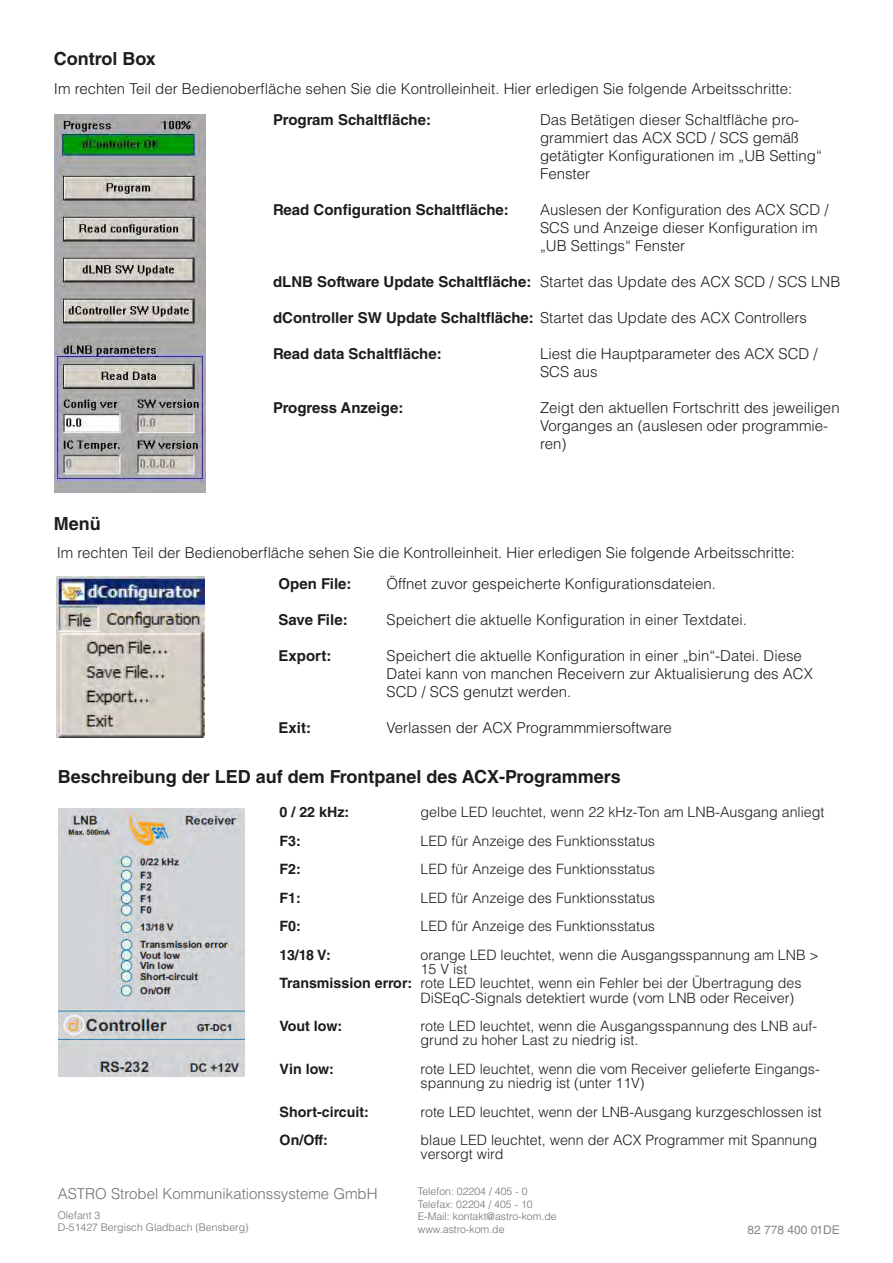
<style>
.page{position:relative;width:893px;height:1263px;background:#fff}
.page>*{position:absolute;margin:0;border:0;box-sizing:border-box;transform-origin:0 0}
.t1{font:700 18px "Helvetica LT Std";color:#1d1d1b}
.t2{font:300 15px/18px "Helvetica LT Std";color:#1d1d1b}
.t3{font:700 15px "Helvetica LT Std";color:#1d1d1b}
.Impressum{font:300 15px "Helvetica LT Std";color:#70706f}
.t4{font:300 14.25px/14.2px "Helvetica LT Std";color:#1d1d1b}
.t5{font:700 14.25px "Helvetica LT Std";color:#1d1d1b}
.Überschrift_3{font:12px "Helvetica LT Std";color:#878787}
.Impressum-2{font:300 10.5px/12.6px "Helvetica LT Std";color:#70706f}
.s1{font-weight:700}
</style>
<div class="page">
<img style="left:55px;top:115px;width:151px;height:377px">
<img style="left:57px;top:576px;width:148px;height:161px">
<img style="left:59px;top:808px;width:185px;height:269px">
<p class="t1" style="left:54px;top:48px;width:104px">Control Box</p>
<p class="t2" style="left:54px;top:79px;width:740px">Im rechten Teil der Bedienoberfläche sehen Sie die Kontrolleinheit. Hier erledigen Sie folgende Arbeitsschritte:</p>
<p class="t1" style="left:54px;top:513px;width:48px">Menü</p>
<p class="t3" style="left:273px;top:110px;width:160px">Program Schaltfläche:</p>
<p class="t2" style="left:540px;top:110px;width:283px">Das Betätigen dieser Schaltfläche pro&shy;grammiert das ACX SCD / SCS gemäß getätigter Konfigurationen im „UB Setting“<br>Fenster</p>
<p class="t3" style="left:273px;top:200px;width:237px">Read Configuration Schaltfläche:</p>
<p class="t2" style="left:540px;top:200px;width:290px">Auslesen der Konfiguration des ACX SCD /<br>SCS und Anzeige dieser Konfiguration im „UB Settings“ Fenster</p>
<p class="t2" style="left:273px;top:272px;width:569px"><span class="s1">dLNB Software Update Schaltfläche:</span> Startet das Update des ACX SCD / SCS LNB</p>
<p class="t2" style="left:273px;top:308px;width:535px"><span class="s1">dController SW Update Schaltfläche:</span> Startet das Update des ACX Controllers</p>
<p class="t3" style="left:273px;top:344px;width:170px">Read data Schaltfläche:</p>
<p class="t2" style="left:540px;top:344px;width:279px">Liest die Hauptparameter des ACX SCD /<br>SCS aus</p>
<p class="t3" style="left:273px;top:398px;width:132px">Progress Anzeige:</p>
<p class="t2" style="left:540px;top:398px;width:301px">Zeigt den aktuellen Fortschritt des jeweiligen<br>Vorganges an (auslesen oder programmie-</p>
<p class="t2" style="left:540px;top:434px;width:28px">ren)</p>
<p class="t2" style="left:57px;top:544px;width:740px">Im rechten Teil der Bedienoberfläche sehen Sie die Kontrolleinheit. Hier erledigen Sie folgende Arbeitsschritte:</p>
<p class="t3" style="left:279px;top:575px;width:74px">Open File:</p>
<p class="t2" style="left:387px;top:575px;width:331px">Öffnet zuvor gespeicherte Konfigurationsdateien.</p>
<p class="t3" style="left:279px;top:611px;width:71px">Save File:</p>
<p class="t2" style="left:387px;top:611px;width:362px">Speichert die aktuelle Konfiguration in einer Textdatei.</p>
<p class="t3" style="left:279px;top:647px;width:54px">Export:</p>
<p class="t2" style="left:387px;top:647px;width:428px">Speichert die aktuelle Konfiguration in einer „bin“-Datei. Diese<br>Datei kann von manchen Receivern zur Aktualisierung des ACX<br>SCD / SCS genutzt werden.</p>
<p class="t3" style="left:279px;top:719px;width:34px">Exit:</p>
<p class="t2" style="left:387px;top:719px;width:287px">Verlassen der ACX Programmmiersoftware</p>
<p class="t1" style="left:58px;top:766px;width:564px">Beschreibung der LED auf dem Frontpanel des ACX-Programmers</p>
<p class="t5" style="left:280px;top:804px;width:71px">0 / 22 kHz:</p>
<p class="t4" style="left:421px;top:805px;width:405px">gelbe LED leuchtet, wenn 22 kHz-Ton am LNB-Ausgang anliegt</p>
<p class="t5" style="left:280px;top:832px;width:23px">F3:</p>
<p class="t4" style="left:421px;top:833px;width:236px">LED für Anzeige des Funktionsstatus</p>
<p class="t5" style="left:280px;top:861px;width:23px">F2:</p>
<p class="t4" style="left:421px;top:862px;width:236px">LED für Anzeige des Funktionsstatus</p>
<p class="t5" style="left:280px;top:889px;width:23px">F1:</p>
<p class="t4" style="left:421px;top:890px;width:236px">LED für Anzeige des Funktionsstatus</p>
<p class="t5" style="left:280px;top:918px;width:23px">F0:</p>
<p class="t4" style="left:421px;top:919px;width:236px">LED für Anzeige des Funktionsstatus</p>
<p class="t5" style="left:280px;top:946px;width:53px">13/18 V:</p>
<p class="t4" style="left:421px;top:947px;width:400px">orange LED leuchtet, wenn die Ausgangsspannung am LNB &gt;<br>15 V ist</p>
<p class="t4" style="left:421px;top:976px;width:382px;text-indent:-141px"><span class="s1">Transmission error:</span> rote LED leuchtet, wenn ein Fehler bei der Übertragung des<br>DiSEqC-Signals detektiert wurde (vom LNB oder Receiver)</p>
<p class="t5" style="left:280px;top:1017px;width:64px">Vout low:</p>
<p class="t4" style="left:421px;top:1019px;width:398px">rote LED leuchtet, wenn die Ausgangsspannung des LNB auf&shy;grund zu hoher Last zu niedrig ist.</p>
<p class="t5" style="left:280px;top:1060px;width:56px">Vin low:</p>
<p class="t4" style="left:421px;top:1061px;width:401px">rote LED leuchtet, wenn die vom Receiver gelieferte Eingangs-</p>
<p class="t4" style="left:421px;top:1076px;width:226px">spannung zu niedrig ist (unter 11V)</p>
<p class="t5" style="left:280px;top:1103px;width:91px">Short-circuit:</p>
<p class="t4" style="left:421px;top:1104px;width:403px">rote LED leuchtet, wenn der LNB-Ausgang kurzgeschlossen ist</p>
<p class="t5" style="left:280px;top:1131px;width:50px">On/Off:</p>
<p class="t4" style="left:421px;top:1133px;width:398px">blaue LED leuchtet, wenn der ACX Programmer mit Spannung versorgt wird</p>
<p class="Impressum" style="left:58px;top:1185px;width:321px">ASTRO Strobel Kommunikationssysteme GmbH</p>
<p class="Impressum-2" style="left:58px;top:1209px;width:192px">Olefant 3<br>D-51427 Bergisch Gladbach (Bensberg)</p>
<p class="Impressum-2" style="left:418px;top:1185px;width:140px">Telefon: 02204 / 405 - 0<br>Telefax: 02204 / 405 - 10<br>E-Mail: kontakt@astro-kom.de www.astro-kom.de</p>
<p class="Überschrift_3" style="left:747px;top:1222px;width:94px">82 778 400 01DE</p>
</div>
